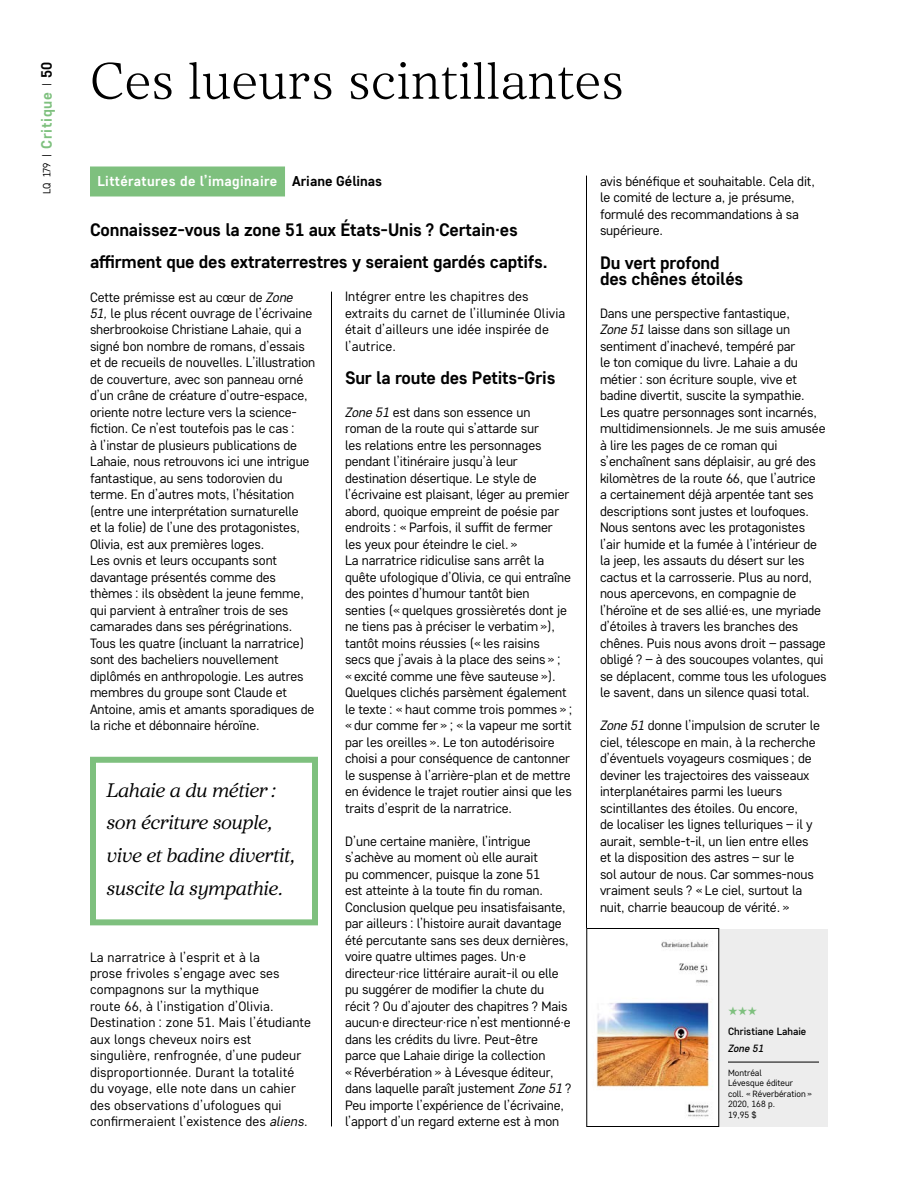
<style>
.page{position:relative;width:918px;height:1188px;background:#fff}
.page>*{position:absolute;margin:0;border:0;box-sizing:border-box;transform-origin:0 0}
.t1{font:300 51px "Core Serif N 25";letter-spacing:.01em;color:#000}
.t2{font:19.5px/33px "Core Serif N 35 Regular It";letter-spacing:-.015em;color:#000}
.t3{font:700 18px/33px "Core Sans D55";letter-spacing:-.01em;color:#000}
.t4{font:700 15px "Core Sans D55";letter-spacing:.05em;color:#7ec07e}
.t5{font:700 14.25px "Core Sans D55";letter-spacing:.025em;color:#fff}
.t6{font:13.5px/16.5px "Core Sans D35";letter-spacing:-.01em;color:#000}
.t7{font:13.5px/16.5px "Core Sans D35";letter-spacing:.01em;color:#000}
.t8{font:12px "Zapf Dingbats ITC";color:#7ec07e}
.t9{font:500 10.5px "Core Sans D45";color:#000}
.t10{font:italic 500 10.5px "Core Sans D45";color:#000}
.t11{font:9px/10.5px "Core Sans D35";color:#000}
.s1{font-family:"Core Sans D35";font-weight:400;font-size:10.5px;color:#000}
.s2{color:#000}
.s3{font-style:italic}
</style>
<div class="page">
<div style="left:90px;top:166px;width:195px;height:30px;background:#7ec07e"></div>
<div style="left:90px;top:757px;width:228px;height:168px;border:6px solid #7ec07e"></div>
<hr style="left:331px;top:292px;width:1px;height:834px;background:#000">
<hr style="left:586px;top:176px;width:1px;height:950px;background:#000">
<div style="left:719px;top:929px;width:109px;height:198px;background:#ededed"></div>
<hr style="left:728px;top:1062px;width:91px;height:1px;background:#000">
<img style="left:596px;top:941px;width:117px;height:176px">
<div style="left:586px;top:928px;width:133px;height:199px;border:1px solid #000"></div>
<p class="t4" style="left:37px;top:194px;width:134px;rotate:-90deg"><span class="s1">LQ 179 |</span> Critique <span class="s1">|</span> <span class="s2">50</span></p>
<h1 class="t1" style="left:90px;top:49px;width:535px">Ces lueurs scintillantes</h1>
<p class="t5" style="left:97px;top:172px;width:286px">Littératures de l’imaginaire <span class="s2">Ariane Gélinas</span></p>
<h3 class="t3" style="left:90px;top:212px;width:459px">Connaissez-vous la zone 51 aux États-Unis ? Certain·es affirment que des extraterrestres y seraient gardés captifs.</h3>
<p class="t6" style="left:90px;top:288px;width:227px">Cette prémisse est au cœur de <span class="s3">Zone<br>51,</span> le plus récent ouvrage de l’écrivaine sherbrookoise Christiane Lahaie, qui a signé bon nombre de romans, d’essais et de recueils de nouvelles. L’illustration de couverture, avec son panneau orné d’un crâne de créature d’outre-espace, oriente notre lecture vers la science&shy;fiction. Ce n’est toutefois pas le cas :<br>à l’instar de plusieurs publications de Lahaie, nous retrouvons ici une intrigue fantastique, au sens todorovien du terme. En d’autres mots, l’hésitation (entre une interprétation surnaturelle<br>et la folie) de l’une des protagonistes, Olivia, est aux premières loges.<br>Les ovnis et leurs occupants sont davantage présentés comme des thèmes : ils obsèdent la jeune femme, qui parvient à entraîner trois de ses camarades dans ses pérégrinations.<br>Tous les quatre (incluant la narratrice) sont des bacheliers nouvellement diplômés en anthropologie. Les autres membres du groupe sont Claude et Antoine, amis et amants sporadiques de la riche et débonnaire héroïne.</p>
<p class="t7" style="left:345px;top:288px;width:222px">Intégrer entre les chapitres des extraits du carnet de l’illuminée Olivia était d’ailleurs une idée inspirée de l’autrice.</p>
<h3 class="t3" style="left:345px;top:361px;width:212px">Sur la route des Petits-Gris</h3>
<p class="t6" style="left:345px;top:404px;width:229px"><span class="s3">Zone 51</span> est dans son essence un<br>roman de la route qui s’attarde sur<br>les relations entre les personnages pendant l’itinéraire jusqu’à leur destination désertique. Le style de l’écrivaine est plaisant, léger au premier abord, quoique empreint de poésie par endroits : « Parfois, il suffit de fermer les yeux pour éteindre le ciel. »<br>La narratrice ridiculise sans arrêt la quête ufologique d’Olivia, ce qui entraîne des pointes d’humour tantôt bien senties (« quelques grossièretés dont je ne tiens pas à préciser le verbatim »), tantôt moins réussies (« les raisins<br>secs que j’avais à la place des seins » ;<br>« excité comme une fève sauteuse »).<br>Quelques clichés parsèment également le texte : « haut comme trois pommes » ; « dur comme fer » ; « la vapeur me sortit par les oreilles ». Le ton autodérisoire choisi a pour conséquence de cantonner le suspense à l’arrière-plan et de mettre en évidence le trajet routier ainsi que les traits d’esprit de la narratrice.</p>
<p class="t6" style="left:345px;top:833px;width:228px">D’une certaine manière, l’intrigue s’achève au moment où elle aurait<br>pu commencer, puisque la zone 51<br>est atteinte à la toute fin du roman.<br>Conclusion quelque peu insatisfaisante, par ailleurs : l’histoire aurait davantage été percutante sans ses deux dernières, voire quatre ultimes pages. Un·e directeur·rice littéraire aurait-il ou elle pu suggérer de modifier la chute du récit ? Ou d’ajouter des chapitres ? Mais aucun·e directeur·rice n’est mentionné·e dans les crédits du livre. Peut-être parce que Lahaie dirige la collection<br>« Réverbération » à Lévesque éditeur, dans laquelle paraît justement <span class="s3">Zone 51</span> ?<br>Peu importe l’expérience de l’écrivaine, l’apport d’un regard externe est à mon</p>
<h2 class="t2" style="left:106px;top:773px;width:191px">Lahaie a du métier : son écriture souple, vive et badine divertit, suscite la sympathie.</h2>
<p class="t7" style="left:90px;top:948px;width:223px">La narratrice à l’esprit et à la<br>prose frivoles s’engage avec ses compagnons sur la mythique<br>route 66, à l’instigation d’Olivia.<br>Destination : zone 51. Mais l’étudiante aux longs cheveux noirs est singulière, renfrognée, d’une pudeur disproportionnée. Durant la totalité du voyage, elle note dans un cahier des observations d’ufologues qui confirmeraient l’existence des <span class="s3">aliens</span>.</p>
<p class="t6" style="left:600px;top:172px;width:216px">avis bénéfique et souhaitable. Cela dit, le comité de lecture a, je présume, formulé des recommandations à sa supérieure.</p>
<h3 class="t3" style="left:600px;top:253px;width:145px;line-height:16.5px">Du vert profond des chênes étoilés</h3>
<p class="t6" style="left:600px;top:305px;width:228px">Dans une perspective fantastique,<br><span class="s3">Zone 51</span> laisse dans son sillage un sentiment d’inachevé, tempéré par<br>le ton comique du livre. Lahaie a du métier : son écriture souple, vive et badine divertit, suscite la sympathie.<br>Les quatre personnages sont incarnés, multidimensionnels. Je me suis amusée à lire les pages de ce roman qui s’enchaînent sans déplaisir, au gré des kilomètres de la route 66, que l’autrice<br>a certainement déjà arpentée tant ses descriptions sont justes et loufoques.<br>Nous sentons avec les protagonistes l’air humide et la fumée à l’intérieur de la jeep, les assauts du désert sur les cactus et la carrosserie. Plus au nord, nous apercevons, en compagnie de l’héroïne et de ses allié·es, une myriade d’étoiles à travers les branches des chênes. Puis nous avons droit – passage obligé ? – à des soucoupes volantes, qui se déplacent, comme tous les ufologues le savent, dans un silence quasi total.</p>
<p class="t6" style="left:600px;top:717px;width:222px"><span class="s3">Zone 51</span> donne l’impulsion de scruter le ciel, télescope en main, à la recherche d’éventuels voyageurs cosmiques ; de deviner les trajectoires des vaisseaux interplanétaires parmi les lueurs scintillantes des étoiles. Ou encore,<br>de localiser les lignes telluriques – il y aurait, semble-t-il, un lien entre elles et la disposition des astres – sur le<br>sol autour de nous. Car sommes-nous vraiment seuls ? « Le ciel, surtout la nuit, charrie beaucoup de vérité. »</p>
<p class="t8" style="left:728px;top:1005px;width:31px">★★★</p>
<p class="t9" style="left:728px;top:1024px;width:80px">Christiane Lahaie</p>
<p class="t10" style="left:728px;top:1042px;width:37px">Zone 51</p>
<p class="t11" style="left:728px;top:1067px;width:86px">Montréal<br>Lévesque éditeur<br>coll. « Réverbération »<br>2020, 168 p.<br>19,95 $</p>
</div>
